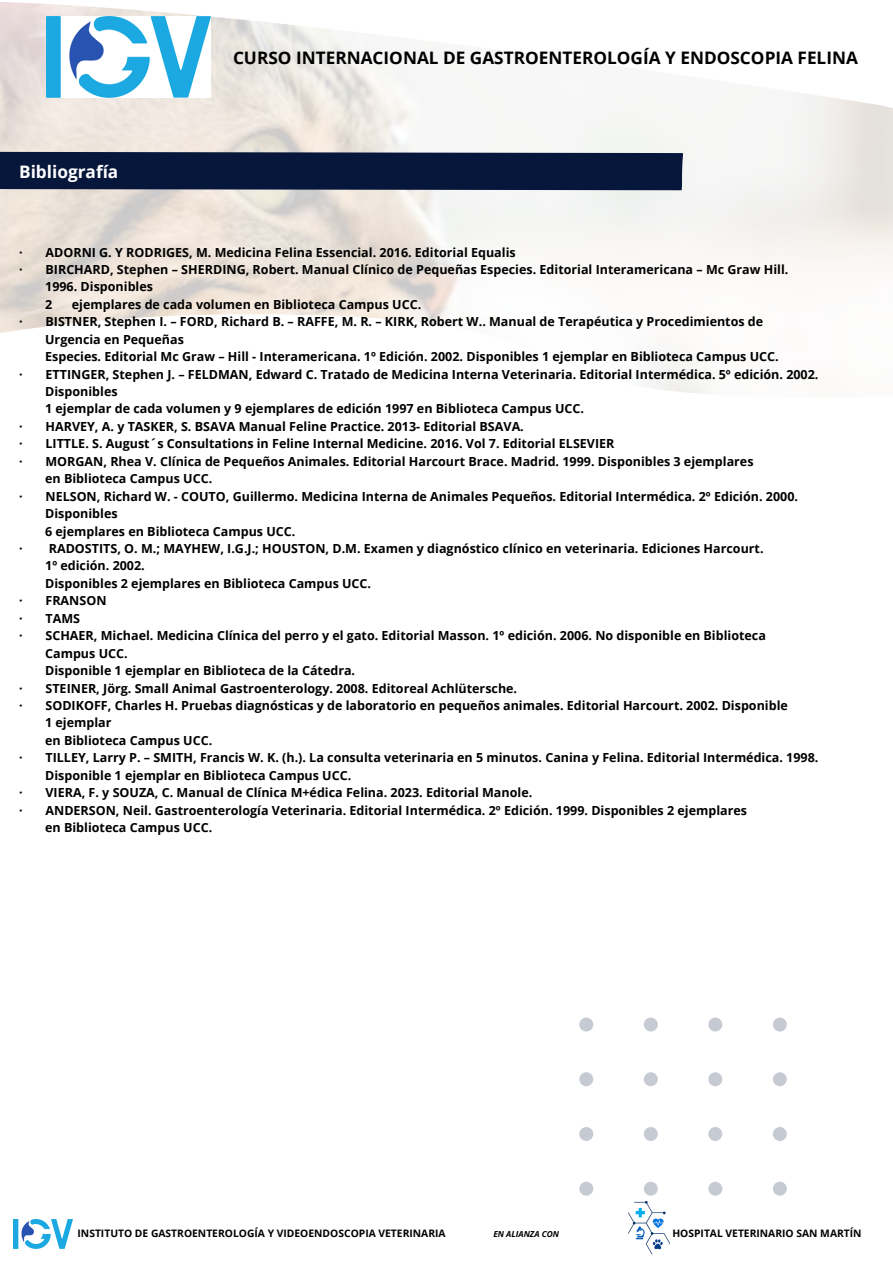
<style>
.page{position:relative;width:893px;height:1263px;background:#fff}
.page>*{position:absolute;margin:0;border:0;box-sizing:border-box;transform-origin:0 0}
.t1{font:700 17.25px "Open Sans";color:#000}
.t2{font:700 17.25px "Open Sans";color:#fff}
.t3{font:700 12.52px "Open Sans";color:#000}
.t4{font:700 10.27px "Open Sans";color:#000}
.t5{font:italic 700 8.32px "Open Sans";color:#000}
</style>
<div class="page">
<img style="left:0;top:2px;width:893px;height:392px">
<svg style="left:579px;top:1017px;width:208px;height:179px"></svg>
<img style="left:46px;top:17px;width:165px;height:81px">
<img style="left:13px;top:1219px;width:59px;height:29px">
<div style="left:0;top:152px;width:683px;height:38px;background:#07173b"></div>
<img style="left:628px;top:1200px;width:42px;height:55px">
<p class="t2" style="left:19px;top:159px;width:101px">Bibliografía</p>
<p class="t1" style="left:233px;top:46px;width:626px">CURSO INTERNACIONAL DE GASTROENTEROLOGÍA Y ENDOSCOPIA FELINA</p>
<p class="t3" style="left:19px;top:243px;width:498px">· ADORNI G. Y RODRIGES, M. Medicina Felina Essencial. 2016. Editorial Equalis</p>
<p class="t3" style="left:19px;top:261px;width:771px">· BIRCHARD, Stephen – SHERDING, Robert. Manual Clínico de Pequeñas Especies. Editorial Interamericana – Mc Graw Hill.</p>
<p class="t3" style="left:45px;top:278px;width:109px">1996. Disponibles</p>
<p class="t3" style="left:45px;top:295px;width:9px">2</p>
<p class="t3" style="left:72px;top:295px;width:351px">ejemplares de cada volumen en Biblioteca Campus UCC.</p>
<p class="t3" style="left:19px;top:313px;width:745px">· BISTNER, Stephen I. – FORD, Richard B. – RAFFE, M. R. – KIRK, Robert W.. Manual de Terapéutica y Procedimientos de</p>
<p class="t3" style="left:45px;top:330px;width:140px">Urgencia en Pequeñas</p>
<p class="t3" style="left:45px;top:348px;width:735px">Especies. Editorial Mc Graw – Hill - Interamericana. 1º Edición. 2002. Disponibles 1 ejemplar en Biblioteca Campus UCC.</p>
<p class="t3" style="left:19px;top:365px;width:801px">· ETTINGER, Stephen J. – FELDMAN, Edward C. Tratado de Medicina Interna Veterinaria. Editorial Intermédica. 5º edición. 2002.</p>
<p class="t3" style="left:45px;top:383px;width:74px">Disponibles</p>
<p class="t3" style="left:45px;top:400px;width:540px">1 ejemplar de cada volumen y 9 ejemplares de edición 1997 en Biblioteca Campus UCC.</p>
<p class="t3" style="left:19px;top:417px;width:506px">· HARVEY, A. y TASKER, S. BSAVA Manual Feline Practice. 2013- Editorial BSAVA.</p>
<p class="t3" style="left:19px;top:435px;width:597px">· LITTLE. S. August´s Consultations in Feline Internal Medicine. 2016. Vol 7. Editorial ELSEVIER</p>
<p class="t3" style="left:19px;top:452px;width:736px">· MORGAN, Rhea V. Clínica de Pequeños Animales. Editorial Harcourt Brace. Madrid. 1999. Disponibles 3 ejemplares</p>
<p class="t3" style="left:45px;top:470px;width:169px">en Biblioteca Campus UCC.</p>
<p class="t3" style="left:19px;top:487px;width:780px">· NELSON, Richard W. - COUTO, Guillermo. Medicina Interna de Animales Pequeños. Editorial Intermédica. 2º Edición. 2000.</p>
<p class="t3" style="left:45px;top:505px;width:74px">Disponibles</p>
<p class="t3" style="left:45px;top:522px;width:252px">6 ejemplares en Biblioteca Campus UCC.</p>
<p class="t3" style="left:19px;top:540px;width:746px">· RADOSTITS, O. M.; MAYHEW, I.G.J.; HOUSTON, D.M. Examen y diagnóstico clínico en veterinaria. Ediciones Harcourt.</p>
<p class="t3" style="left:45px;top:557px;width:101px">1º edición. 2002.</p>
<p class="t3" style="left:45px;top:574px;width:327px">Disponibles 2 ejemplares en Biblioteca Campus UCC.</p>
<p class="t3" style="left:19px;top:592px;width:89px">· FRANSON</p>
<p class="t3" style="left:19px;top:609px;width:62px">· TAMS</p>
<p class="t3" style="left:19px;top:627px;width:748px">· SCHAER, Michael. Medicina Clínica del perro y el gato. Editorial Masson. 1º edición. 2006. No disponible en Biblioteca</p>
<p class="t3" style="left:45px;top:644px;width:84px">Campus UCC.</p>
<p class="t3" style="left:45px;top:662px;width:311px">Disponible 1 ejemplar en Biblioteca de la Cátedra.</p>
<p class="t3" style="left:19px;top:679px;width:499px">· STEINER, Jörg. Small Animal Gastroenterology. 2008. Editoreal Achlütersche.</p>
<p class="t3" style="left:19px;top:696px;width:770px">· SODIKOFF, Charles H. Pruebas diagnósticas y de laboratorio en pequeños animales. Editorial Harcourt. 2002. Disponible</p>
<p class="t3" style="left:45px;top:714px;width:68px">1 ejemplar</p>
<p class="t3" style="left:45px;top:731px;width:169px">en Biblioteca Campus UCC.</p>
<p class="t3" style="left:19px;top:749px;width:801px">· TILLEY, Larry P. – SMITH, Francis W. K. (h.). La consulta veterinaria en 5 minutos. Canina y Felina. Editorial Intermédica. 1998.</p>
<p class="t3" style="left:45px;top:766px;width:308px">Disponible 1 ejemplar en Biblioteca Campus UCC.</p>
<p class="t3" style="left:19px;top:784px;width:515px">· VIERA, F. y SOUZA, C. Manual de Clínica M+édica Felina. 2023. Editorial Manole.</p>
<p class="t3" style="left:19px;top:801px;width:729px">· ANDERSON, Neil. Gastroenterología Veterinaria. Editorial Intermédica. 2º Edición. 1999. Disponibles 2 ejemplares</p>
<p class="t3" style="left:45px;top:819px;width:169px">en Biblioteca Campus UCC.</p>
<p class="t4" style="left:78px;top:1226px;width:369px">INSTITUTO DE GASTROENTEROLOGÍA Y VIDEOENDOSCOPIA VETERINARIA</p>
<p class="t5" style="left:493px;top:1228px;width:67px">EN ALIANZA CON</p>
<p class="t4" style="left:672px;top:1226px;width:191px">HOSPITAL VETERINARIO SAN MARTÍN</p>
</div>
